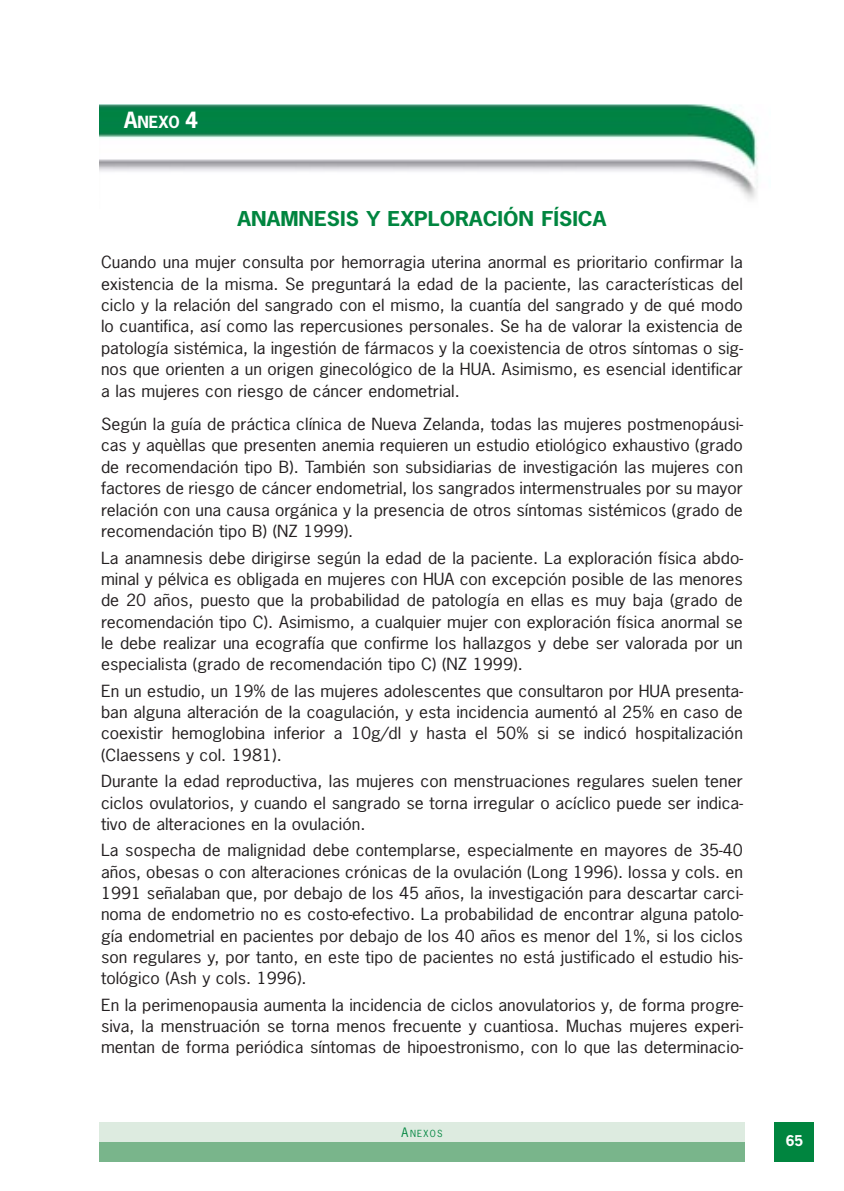
<style>
.page{position:relative;width:844px;height:1191px;background:#fff}
.page>*{position:absolute;margin:0;border:0;box-sizing:border-box;transform-origin:0 0}
.t1{font:700 19.25px "News Gothic";color:#00853f;scale:1.11 1}
.t2{font:15.75px/21.3px "News Gothic";color:#231f20;text-align:justify;scale:1.11 1}
.t3{font:700 15.75px "News Gothic";color:#fff}
.t4{font:700 14px "News Gothic";color:#fff}
.t5{font:9.1px "News Gothic";letter-spacing:.13em;color:#00853f}
.s1{font-size:21px}
.s2{font-size:12.25px}
</style>
<div class="page">
<div style="left:99px;top:1141px;width:645px;height:20px;background:#79b58b"></div>
<div style="left:99px;top:1122px;width:645px;height:19px;background:#ddebe0"></div>
<div style="left:774px;top:1122px;width:40px;height:39px;background:#00853f"></div>
<img style="left:99px;top:105px;width:659px;height:94px">
<p class="t3" style="left:124px;top:116px;width:76px"><span class="s1">A</span>NEXO <span class="s1">4</span></p>
<p class="t1" style="left:237px;top:211px;width:333px">ANAMNESIS Y EXPLORACIÓN FÍSICA</p>
<p class="t2" style="left:101px;top:253px;width:579px">Cuando una mujer consulta por hemorragia uterina anormal es prioritario confirmar la existencia de la misma. Se preguntará la edad de la paciente, las características del ciclo y la relación del sangrado con el mismo, la cuantía del sangrado y de qué modo lo cuantifica, así como las repercusiones personales. Se ha de valorar la existencia de patología sistémica, la ingestión de fármacos y la coexistencia de otros síntomas o sig&shy;nos que orienten a un origen ginecológico de la HUA. Asimismo, es esencial identificar a las mujeres con riesgo de cáncer endometrial.</p>
<p class="t2" style="left:101px;top:414px;width:579px">Según la guía de práctica clínica de Nueva Zelanda, todas las mujeres postmenopáusi&shy;cas y aquèllas que presenten anemia requieren un estudio etiológico exhaustivo (grado de recomendación tipo B). También son subsidiarias de investigación las mujeres con factores de riesgo de cáncer endometrial, los sangrados intermenstruales por su mayor relación con una causa orgánica y la presencia de otros síntomas sistémicos (grado de recomendación tipo B) (NZ 1999).</p>
<p class="t2" style="left:101px;top:548px;width:579px">La anamnesis debe dirigirse según la edad de la paciente. La exploración física abdo&shy;minal y pélvica es obligada en mujeres con HUA con excepción posible de las menores de 20 años, puesto que la probabilidad de patología en ellas es muy baja (grado de recomendación tipo C). Asimismo, a cualquier mujer con exploración física anormal se le debe realizar una ecografía que confirme los hallazgos y debe ser valorada por un especialista (grado de recomendación tipo C) (NZ 1999).</p>
<p class="t2" style="left:101px;top:681px;width:579px">En un estudio, un 19% de las mujeres adolescentes que consultaron por HUA presenta&shy;ban alguna alteración de la coagulación, y esta incidencia aumentó al 25% en caso de coexistir hemoglobina inferior a 10g/dl y hasta el 50% si se indicó hospitalización (Claessens y col. 1981).</p>
<p class="t2" style="left:101px;top:772px;width:579px">Durante la edad reproductiva, las mujeres con menstruaciones regulares suelen tener ciclos ovulatorios, y cuando el sangrado se torna irregular o acíclico puede ser indica&shy;tivo de alteraciones en la ovulación.</p>
<p class="t2" style="left:101px;top:841px;width:579px">La sospecha de malignidad debe contemplarse, especialmente en mayores de 35-40 años, obesas o con alteraciones crónicas de la ovulación (Long 1996). Iossa y cols. en 1991 señalaban que, por debajo de los 45 años, la investigación para descartar carci&shy;noma de endometrio no es costo-efectivo. La probabilidad de encontrar alguna patolo&shy;gía endometrial en pacientes por debajo de los 40 años es menor del 1%, si los ciclos son regulares y, por tanto, en este tipo de pacientes no está justificado el estudio his&shy;tológico (Ash y cols. 1996).</p>
<p class="t2" style="left:101px;top:995px;width:579px">En la perimenopausia aumenta la incidencia de ciclos anovulatorios y, de forma progre&shy;siva, la menstruación se torna menos frecuente y cuantiosa. Muchas mujeres experi&shy;mentan de forma periódica síntomas de hipoestronismo, con lo que las determinacio-</p>
<p class="t5" style="left:401px;top:1129px;width:42px"><span class="s2">A</span>NEXOS</p>
<p class="t4" style="left:785px;top:1135px;width:19px">65</p>
</div>
